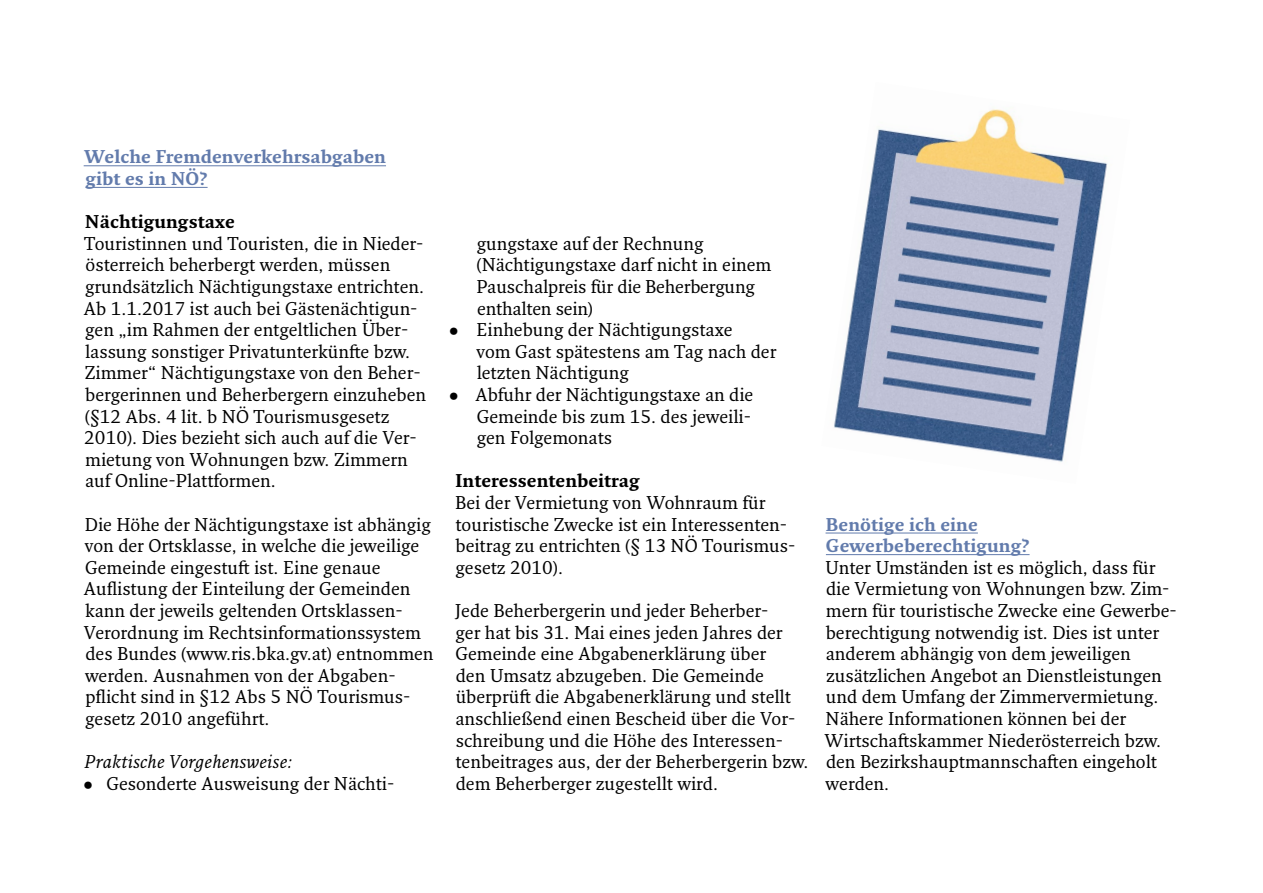
<style>
.page{position:relative;width:1263px;height:893px;background:#fff}
.page>*{position:absolute;margin:0;border:0;box-sizing:border-box;transform-origin:0 0}
.t1{font:18px/21.6px "Fresco Pro";color:#000}
.t2{font:700 18px/21.6px "Fresco Pro";color:#627bac}
.t3{font:700 18px "Fresco Pro";color:#000}
.t4{font:italic 18px "Fresco Pro";color:#000}
</style>
<div class="page">
<hr style="left:84px;top:166px;width:302px;height:1px;background:#627bac">
<hr style="left:86px;top:187px;width:122px;height:1px;background:#627bac">
<img style="left:834px;top:109px;width:274px;height:353px">
<hr style="left:825px;top:533px;width:153px;height:1px;background:#627bac">
<hr style="left:826px;top:554px;width:203px;height:1px;background:#627bac">
<p class="t2" style="left:84px;top:146px;width:304px">Welche Fremdenverkehrsabgaben gibt es in NÖ?</p>
<p class="t3" style="left:85px;top:210px;width:152px">Nächtigungstaxe</p>
<p class="t1" style="left:84px;top:232px;width:344px">Touristinnen und Touristen, die in Nieder&shy;österreich beherbergt werden, müssen grundsätzlich Nächtigungstaxe entrichten.<br>Ab 1.1.2017 ist auch bei Gästenächtigun&shy;gen „im Rahmen der entgeltlichen Über&shy;lassung sonstiger Privatunterkünfte bzw.<br>Zimmer“ Nächtigungstaxe von den Beher&shy;bergerinnen und Beherbergern einzuheben (§12 Abs. 4 lit. b NÖ Tourismusgesetz 2010). Dies bezieht sich auch auf die Ver&shy;mietung von Wohnungen bzw. Zimmern auf Online-Plattformen.</p>
<p class="t1" style="left:84px;top:513px;width:351px">Die Höhe der Nächtigungstaxe ist abhängig von der Ortsklasse, in welche die jeweilige Gemeinde eingestuft ist. Eine genaue Auflistung der Einteilung der Gemeinden kann der jeweils geltenden Ortsklassen-Verordnung im Rechtsinformationssystem des Bundes (www.ris.bka.gv.at) entnommen werden. Ausnahmen von der Abgaben&shy;pflicht sind in §12 Abs 5 NÖ Tourismus&shy;gesetz 2010 angeführt.</p>
<p class="t4" style="left:85px;top:750px;width:209px">Praktische Vorgehensweise:</p>
<p class="t1" style="left:83px;top:772px;width:313px">• Gesonderte Ausweisung der Nächti-</p>
<p class="t1" style="left:476px;top:232px;width:296px">gungstaxe auf der Rechnung (Nächtigungstaxe darf nicht in einem<br>Pauschalpreis für die Beherbergung enthalten sein)</p>
<p class="t1" style="left:477px;top:318px;width:301px;text-indent:-28px">• Einhebung der Nächtigungstaxe<br>vom Gast spätestens am Tag nach der letzten Nächtigung</p>
<p class="t1" style="left:477px;top:383px;width:278px;text-indent:-28px">• Abfuhr der Nächtigungstaxe an die<br>Gemeinde bis zum 15. des jeweili&shy;gen Folgemonats</p>
<p class="t3" style="left:455px;top:470px;width:186px">Interessentenbeitrag</p>
<p class="t1" style="left:455px;top:491px;width:342px">Bei der Vermietung von Wohnraum für touristische Zwecke ist ein Interessenten&shy;beitrag zu entrichten (§ 13 NÖ Tourismus&shy;gesetz 2010).</p>
<p class="t1" style="left:455px;top:599px;width:355px">Jede Beherbergerin und jeder Beherber-<br>ger hat bis 31. Mai eines jeden Jahres der Gemeinde eine Abgabenerklärung über<br>den Umsatz abzugeben. Die Gemeinde überprüft die Abgabenerklärung und stellt anschließend einen Bescheid über die Vor&shy;schreibung und die Höhe des Interessen&shy;tenbeitrages aus, der der Beherbergerin bzw. dem Beherberger zugestellt wird.</p>
<p class="t2" style="left:825px;top:513px;width:205px">Benötige ich eine<br>Gewerbeberechtigung?</p>
<p class="t1" style="left:824px;top:556px;width:354px">Unter Umständen ist es möglich, dass für die Vermietung von Wohnungen bzw. Zim&shy;mern für touristische Zwecke eine Gewerbe&shy;berechtigung notwendig ist. Dies ist unter anderem abhängig von dem jeweiligen zusätzlichen Angebot an Dienstleistungen und dem Umfang der Zimmervermietung.<br>Nähere Informationen können bei der Wirtschaftskammer Niederösterreich bzw. den Bezirkshauptmannschaften eingeholt werden.</p>
</div>
